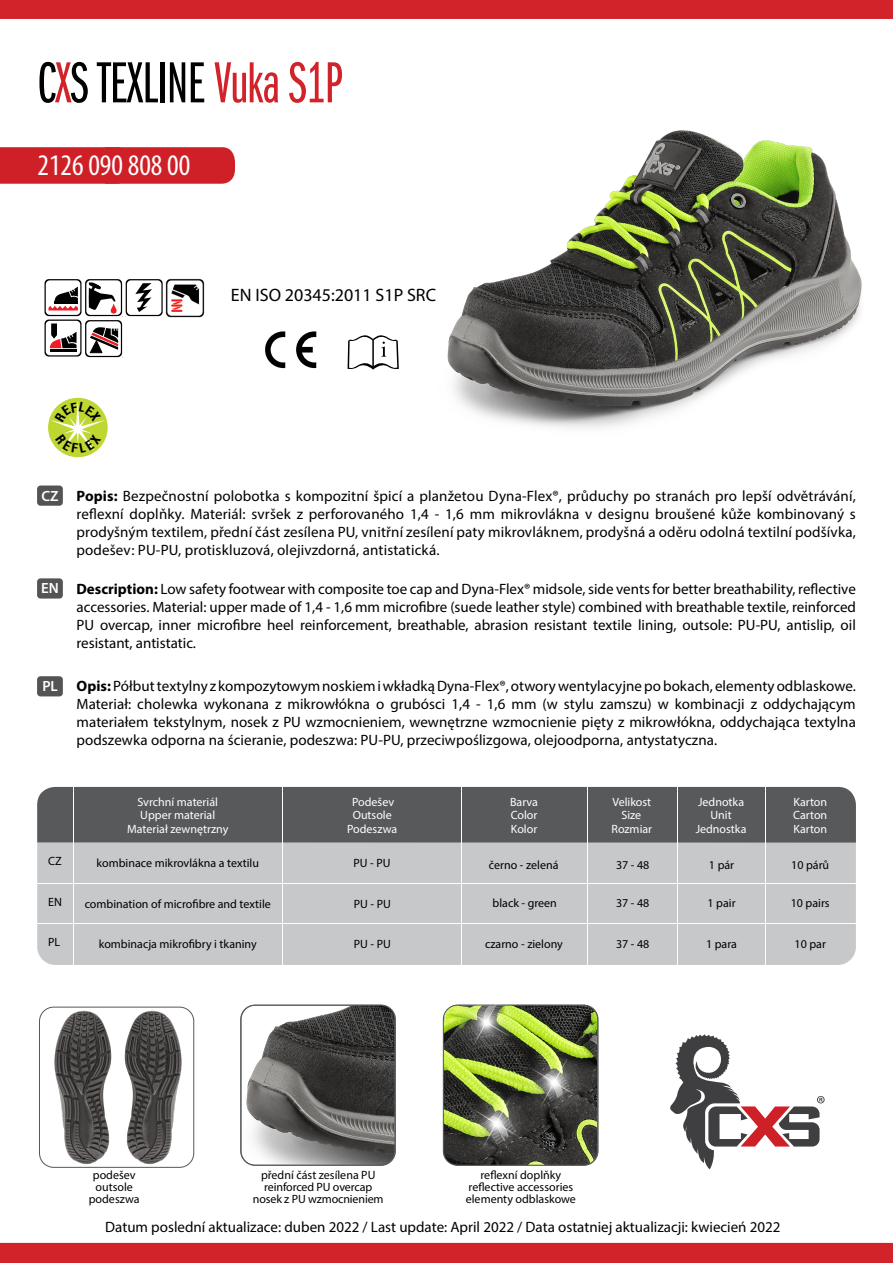
<style>
.page{position:relative;width:893px;height:1263px;background:#fff}
.page>*{position:absolute;margin:0;border:0;box-sizing:border-box;transform-origin:0 0}
.t1{font:60px "Franklin Got Itc DOT Boo Ext Com";letter-spacing:-.01em;color:#000}
.t2{font:condensed 30px "Myriad Pro";color:#fff}
.t3{font:18px "Myriad Pro";color:#000}
.t4{font:15px/18px "Myriad Pro";color:#000;text-align:justify}
.t5{font:600 14.85px "Myriad Pro";color:#fff}
.t6{font:12px/12px "Myriad Pro";color:#000;text-align:center}
.t7{font:12px "Myriad Pro";color:#fff}
.s1{color:#d2232a}
.s2{font-weight:700}
</style>
<div class="page">
<div style="left:0;top:147px;width:235px;height:37px;background:#cf2027"></div>
<img style="left:447px;top:130px;width:415px;height:299px">
<svg style="left:670px;top:1034px;width:155px;height:135px"></svg>
<div style="left:37px;top:485px;width:26px;height:21px;background:#545456;border-radius:3px"></div>
<div style="left:37px;top:578px;width:26px;height:21px;background:#545456;border-radius:3px"></div>
<div style="left:37px;top:676px;width:26px;height:20px;background:#545456;border-radius:3px"></div>
<div style="left:0;top:0;width:893px;height:19px;background:#d2232a"></div>
<div style="left:0;top:1243px;width:893px;height:20px;background:#d2232a"></div>
<div style="left:48px;top:398px;width:60px;height:59px;background:#bfd730;border-radius:50%"></div>
<svg style="left:348px;top:335px;width:51px;height:35px"></svg>
<svg style="left:265px;top:331px;width:20px;height:37px"></svg>
<svg style="left:296px;top:331px;width:20px;height:37px"></svg>
<img style="left:165px;top:278px;width:40px;height:40px">
<svg style="left:44px;top:279px;width:119px;height:79px"></svg>
<img style="left:48px;top:1008px;width:141px;height:159px">
<div style="left:39px;top:1006px;width:155px;height:162px;border:1px solid #58595b;border-radius:14px"></div>
<img style="left:241px;top:1005px;width:154px;height:160px">
<div style="left:240px;top:1005px;width:155px;height:161px;border:1px solid #58595b;border-radius:14px"></div>
<img style="left:443px;top:1005px;width:155px;height:160px">
<div style="left:443px;top:1005px;width:155px;height:161px;border:1px solid #58595b;border-radius:14px"></div>
<img style="left:521px;top:1047px;width:68px;height:72px">
<img style="left:452px;top:1004px;width:68px;height:54px">
<img style="left:463px;top:1089px;width:68px;height:71px">
<div style="left:37px;top:787px;width:819px;height:178px;background:#c7c8ca;border-radius:18px"></div>
<div style="left:37px;top:787px;width:819px;height:55px;background:#58595b"></div>
<hr style="left:73px;top:787px;width:1px;height:178px;background:#fff">
<hr style="left:37px;top:923px;width:819px;height:1px;background:#fff">
<hr style="left:37px;top:883px;width:819px;height:1px;background:#fff">
<hr style="left:282px;top:787px;width:1px;height:178px;background:#fff">
<hr style="left:461px;top:787px;width:1px;height:178px;background:#fff">
<hr style="left:765px;top:787px;width:1px;height:178px;background:#fff">
<hr style="left:677px;top:787px;width:1px;height:178px;background:#fff">
<hr style="left:587px;top:787px;width:1px;height:178px;background:#fff">
<svg style="left:51px;top:401px;width:53px;height:52px"></svg>
<h1 class="t1" style="left:37px;top:51px;width:306px">C<span class="s1">X</span>S TEXLINE <span class="s1">Vuka S1P</span></h1>
<h2 class="t2" style="left:38px;top:147px;width:154px">2126 090 808 00</h2>
<p class="t3" style="left:231px;top:284px;width:207px">EN ISO 20345:2011 S1P SRC</p>
<p class="t5" style="left:42px;top:486px;width:19px">CZ</p>
<p class="t5" style="left:41px;top:579px;width:19px">EN</p>
<p class="t5" style="left:42px;top:677px;width:17px">PL</p>
<p class="t4" style="left:77px;top:486px;width:781px"><span class="s2">Popis:</span> Bezpečnostní polobotka s kompozitní špicí a planžetou Dyna-Flex®, průduchy po stranách pro lepší odvětrávání, reflexní doplňky. Materiál: svršek z perforovaného 1,4 - 1,6 mm mikrovlákna v designu broušené kůže kombinovaný s prodyšným textilem, přední část zesílena PU, vnitřní zesílení paty mikrovláknem, prodyšná a oděru odolná textilní podšívka, podešev: PU-PU, protiskluzová, olejivzdorná, antistatická.</p>
<p class="t4" style="left:77px;top:580px;width:781px"><span class="s2">Description:</span> Low safety footwear with composite toe cap and Dyna-Flex® midsole, side vents for better breathability, reflective accessories. Material: upper made of 1,4 - 1,6 mm microfibre (suede leather style) combined with breathable textile, reinforced PU overcap, inner microfibre heel reinforcement, breathable, abrasion resistant textile lining, outsole: PU-PU, antislip, oil resistant, antistatic.</p>
<p class="t4" style="left:77px;top:677px;width:781px"><span class="s2">Opis:</span> Półbut textylny z kompozytowym noskiem i wkładką Dyna-Flex®, otwory wentylacyjne po bokach, elementy odblaskowe.<br>Materiał: cholewka wykonana z mikrowłókna o grubósci 1,4 - 1,6 mm (w stylu zamszu) w kombinacji z oddychającym materiałem tekstylnym, nosek z PU wzmocnieniem, wewnętrzne wzmocnienie pięty z mikrowłókna, oddychająca textylna podszewka odporna na ścieranie, podeszwa: PU-PU, przeciwpoślizgowa, olejoodporna, antystatyczna.</p>
<p class="t7" style="left:137px;top:794px;width:82px">Svrchní materiál</p>
<p class="t7" style="left:140px;top:808px;width:76px">Upper material</p>
<p class="t7" style="left:127px;top:822px;width:103px">Materiał zewnętrzny</p>
<p class="t7" style="left:352px;top:794px;width:43px">Podešev</p>
<p class="t7" style="left:347px;top:821px;width:52px">Podeszwa</p>
<p class="t7" style="left:353px;top:808px;width:41px">Outsole</p>
<p class="t7" style="left:510px;top:794px;width:30px">Barva</p>
<p class="t7" style="left:511px;top:821px;width:28px">Kolor</p>
<p class="t7" style="left:511px;top:808px;width:28px">Color</p>
<p class="t7" style="left:612px;top:794px;width:40px">Velikost</p>
<p class="t7" style="left:611px;top:821px;width:42px">Rozmiar</p>
<p class="t7" style="left:621px;top:808px;width:21px">Size</p>
<p class="t7" style="left:698px;top:794px;width:48px">Jednotka</p>
<p class="t7" style="left:696px;top:821px;width:52px">Jednostka</p>
<p class="t7" style="left:710px;top:808px;width:23px">Unit</p>
<p class="t7" style="left:793px;top:794px;width:35px">Karton</p>
<p class="t7" style="left:793px;top:821px;width:35px">Karton</p>
<p class="t7" style="left:793px;top:808px;width:36px">Carton</p>
<p class="t6" style="left:48px;top:855px;width:15px">CZ</p>
<p class="t6" style="left:48px;top:896px;width:15px">EN</p>
<p class="t6" style="left:48px;top:936px;width:14px">PL</p>
<p class="t6" style="left:97px;top:857px;width:164px">kombinace mikrovlákna a textilu</p>
<p class="t6" style="left:85px;top:898px;width:188px">combination of microfibre and textile</p>
<p class="t6" style="left:99px;top:938px;width:160px">kombinacja mikrofibry i tkaniny</p>
<p class="t6" style="left:354px;top:857px;width:39px">PU - PU</p>
<p class="t6" style="left:354px;top:898px;width:39px">PU - PU</p>
<p class="t6" style="left:354px;top:938px;width:39px">PU - PU</p>
<p class="t6" style="left:489px;top:859px;width:71px">černo - zelená</p>
<p class="t6" style="left:616px;top:859px;width:35px">37 - 48</p>
<p class="t6" style="left:709px;top:859px;width:27px">1 pár</p>
<p class="t6" style="left:791px;top:859px;width:40px">10 párů</p>
<p class="t6" style="left:493px;top:897px;width:66px">black - green</p>
<p class="t6" style="left:616px;top:897px;width:35px">37 - 48</p>
<p class="t6" style="left:708px;top:897px;width:30px">1 pair</p>
<p class="t6" style="left:791px;top:897px;width:40px">10 pairs</p>
<p class="t6" style="left:485px;top:938px;width:79px">czarno - zielony</p>
<p class="t6" style="left:616px;top:938px;width:35px">37 - 48</p>
<p class="t6" style="left:706px;top:938px;width:32px">1 para</p>
<p class="t6" style="left:794px;top:938px;width:33px">10 par</p>
<p class="t6" style="left:89px;top:1169px;width:52px">podešev outsole podeszwa</p>
<p class="t6" style="left:253px;top:1169px;width:132px">přední část zesílena PU reinforced PU overcap nosek z PU wzmocnieniem</p>
<p class="t6" style="left:466px;top:1169px;width:112px">reflexní doplňky reflective accessories elementy odblaskowe</p>
<p class="t4" style="left:105px;top:1218px;width:677px">Datum poslední aktualizace: duben 2022 / Last update: April 2022 / Data ostatniej aktualizacji: kwiecień 2022</p>
</div>
